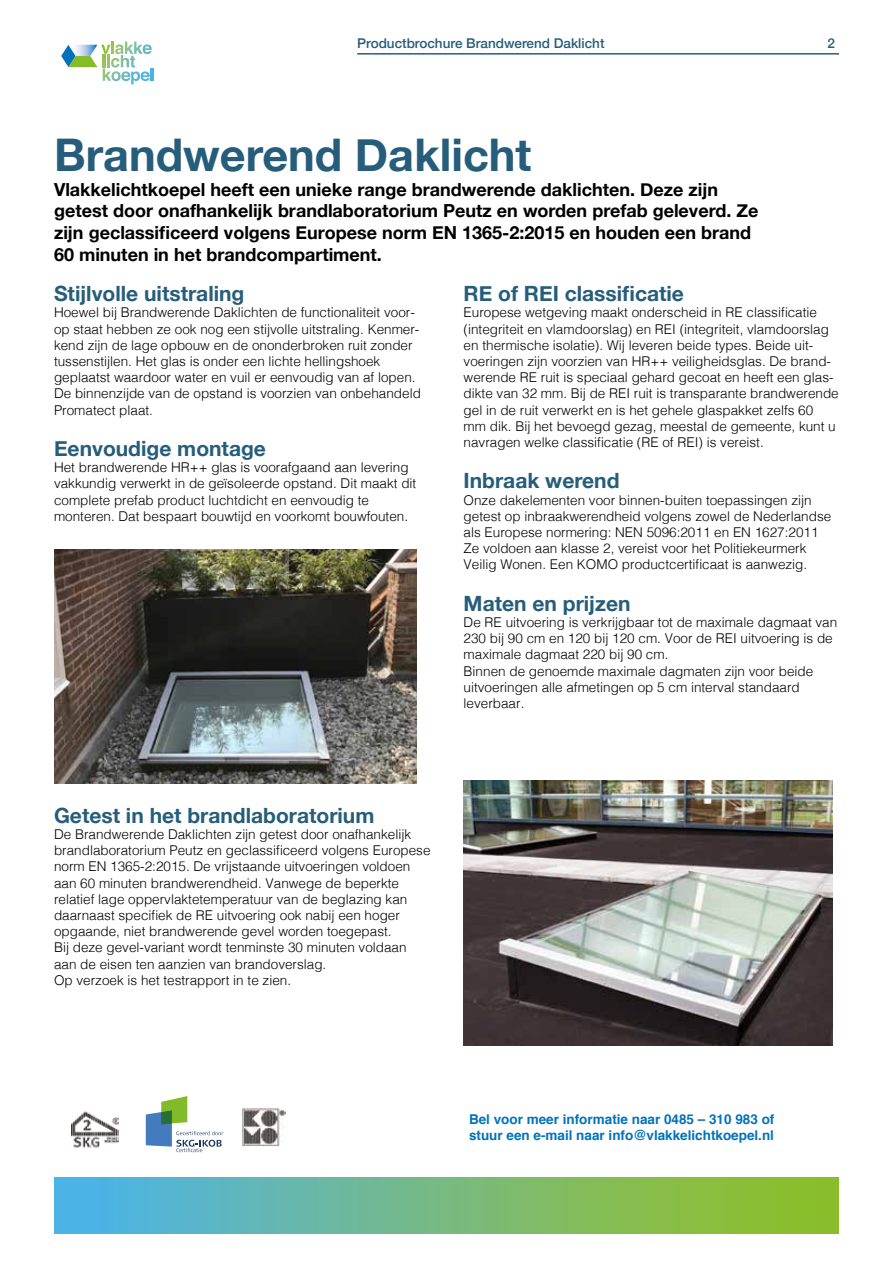
<style>
.page{position:relative;width:893px;height:1263px;background:#fff}
.page>*{position:absolute;margin:0;border:0;box-sizing:border-box;transform-origin:0 0}
.t1{font:700 45px "Helvetica Neue";color:#265d7a}
.t2{font:700 21px "Helvetica Neue";color:#265d7a}
.t3{font:700 18px/21.6px "Helvetica Neue";color:#000}
.t4{font:300 13.5px/16.2px "Helvetica";color:#000}
.t5{font:700 13.5px/16.2px "Helvetica";color:#0072bb}
.t6{font:500 13.5px "Helvetica Neue";color:#265d7a}
</style>
<div class="page">
<hr style="left:357px;top:53px;width:482px;height:2px;background:#265d7a">
<svg style="left:61px;top:42px;width:92px;height:42px"></svg>
<img style="left:71px;top:1111px;width:48px;height:37px">
<img style="left:241px;top:1108px;width:45px;height:38px">
<svg style="left:146px;top:1096px;width:77px;height:56px"></svg>
<img style="left:464px;top:780px;width:368px;height:265px">
<img style="left:54px;top:550px;width:363px;height:234px">
<img style="left:54px;top:1178px;width:785px;height:55px">
<p class="t6" style="left:357px;top:33px;width:249px">Productbrochure Brandwerend Daklicht</p>
<h1 class="t1" style="left:54px;top:120px;width:479px">Brandwerend Daklicht</h1>
<p class="t3" style="left:54px;top:179px;width:706px">Vlakkelichtkoepel heeft een unieke range brandwerende daklichten. Deze zijn getest door onafhankelijk brandlaboratorium Peutz en worden prefab geleverd. Ze zijn geclassificeerd volgens Europese norm EN 1365-2:2015 en houden een brand 60 minuten in het brandcompartiment.</p>
<p class="t6" style="left:827px;top:33px;width:9px">2</p>
<h2 class="t2" style="left:54px;top:277px;width:192px">Stijlvolle uitstraling</h2>
<p class="t4" style="left:54px;top:303px;width:368px">Hoewel bij Brandwerende Daklichten de functionaliteit voor&shy;op staat hebben ze ook nog een stijvolle uitstraling. Kenmer&shy;kend zijn de lage opbouw en de ononderbroken ruit zonder tussenstijlen. Het glas is onder een lichte hellingshoek geplaatst waardoor water en vuil er eenvoudig van af lopen.<br>De binnenzijde van de opstand is voorzien van onbehandeld Promatect plaat.</p>
<h2 class="t2" style="left:54px;top:432px;width:213px">Eenvoudige montage</h2>
<p class="t4" style="left:54px;top:458px;width:364px">Het brandwerende HR++ glas is voorafgaand aan levering vakkundig verwerkt in de geïsoleerde opstand. Dit maakt dit complete prefab product luchtdicht en eenvoudig te monteren. Dat bespaart bouwtijd en voorkomt bouwfouten.</p>
<h2 class="t2" style="left:464px;top:277px;width:222px">RE of REI classificatie</h2>
<p class="t4" style="left:464px;top:303px;width:377px">Europese wetgeving maakt onderscheid in RE classificatie (integriteit en vlamdoorslag) en REI (integriteit, vlamdoorslag en thermische isolatie). Wij leveren beide types. Beide uit&shy;voeringen zijn voorzien van HR++ veiligheidsglas. De brand&shy;werende RE ruit is speciaal gehard gecoat en heeft een glas&shy;dikte van 32 mm. Bij de REI ruit is transparante brandwerende gel in de ruit verwerkt en is het gehele glaspakket zelfs 60 mm dik. Bij het bevoegd gezag, meestal de gemeente, kunt u navragen welke classificatie (RE of REI) is vereist.</p>
<h2 class="t2" style="left:464px;top:464px;width:157px">Inbraak werend</h2>
<p class="t4" style="left:464px;top:491px;width:369px">Onze dakelementen voor binnen-buiten toepassingen zijn getest op inbraakwerendheid volgens zowel de Nederlandse als Europese normering: NEN 5096:2011 en EN 1627:2011<br>Ze voldoen aan klasse 2, vereist voor het Politiekeurmerk Veilig Wonen. Een KOMO productcertificaat is aanwezig.</p>
<h2 class="t2" style="left:464px;top:587px;width:168px">Maten en prijzen</h2>
<p class="t4" style="left:464px;top:613px;width:375px">De RE uitvoering is verkrijgbaar tot de maximale dagmaat van 230 bij 90 cm en 120 bij 120 cm. Voor de REI uitvoering is de maximale dagmaat 220 bij 90 cm.<br>Binnen de genoemde maximale dagmaten zijn voor beide uitvoeringen alle afmetingen op 5 cm interval standaard leverbaar.</p>
<h2 class="t2" style="left:54px;top:799px;width:322px">Getest in het brandlaboratorium</h2>
<p class="t4" style="left:54px;top:825px;width:378px">De Brandwerende Daklichten zijn getest door onafhankelijk brandlaboratorium Peutz en geclassificeerd volgens Europese norm EN 1365-2:2015. De vrijstaande uitvoeringen voldoen aan 60 minuten brandwerendheid. Vanwege de beperkte relatief lage oppervlaktetemperatuur van de beglazing kan daarnaast specifiek de RE uitvoering ook nabij een hoger opgaande, niet brandwerende gevel worden toegepast.<br>Bij deze gevel-variant wordt tenminste 30 minuten voldaan aan de eisen ten aanzien van brandoverslag.<br>Op verzoek is het testrapport in te zien.</p>
<p class="t5" style="left:469px;top:1111px;width:307px">Bel voor meer informatie naar 0485 – 310 983 of stuur een e-mail naar info@vlakkelichtkoepel.nl</p>
</div>
